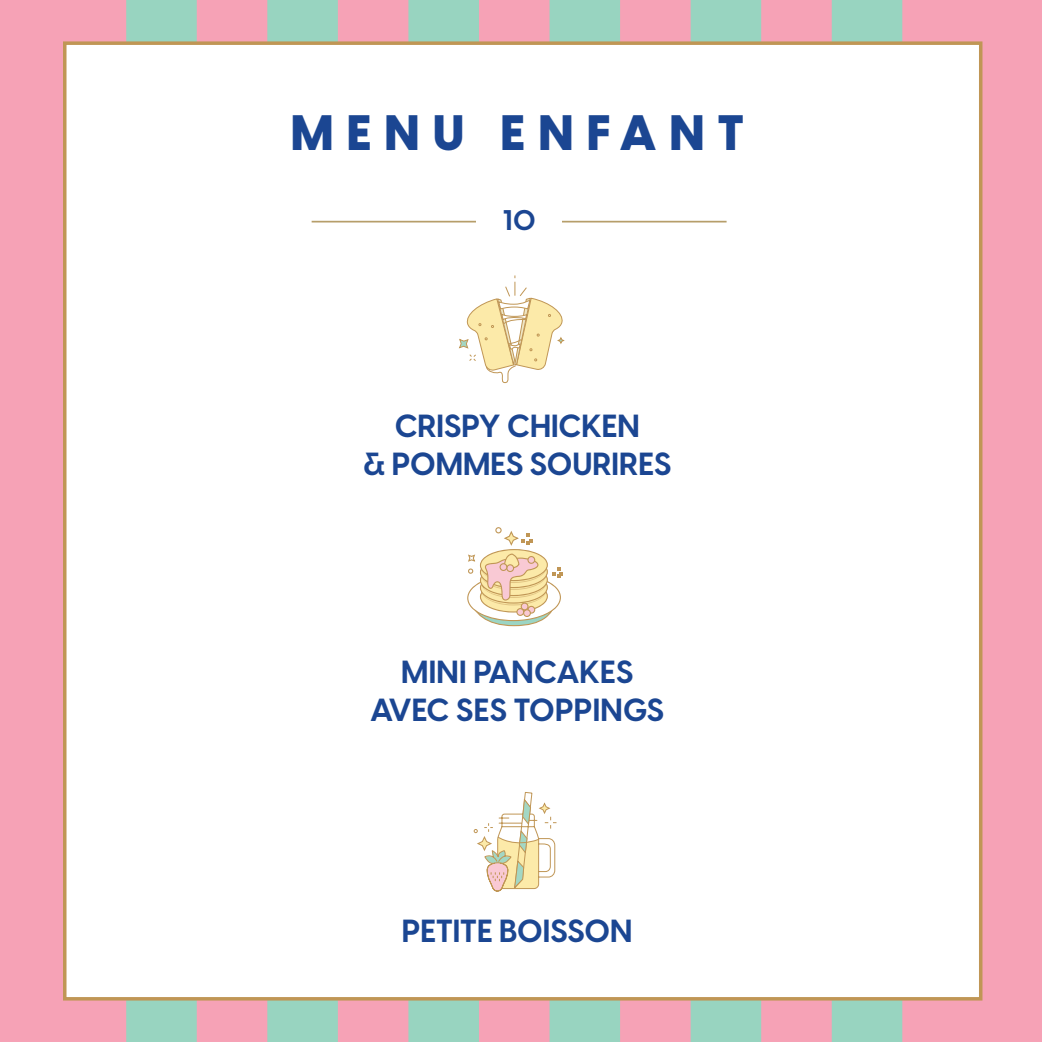
<style>
.page{position:relative;width:1042px;height:1042px;background:#fff}
.page>*{position:absolute;margin:0;border:0;box-sizing:border-box;transform-origin:0 0}
.t1{font:800 49px "Visby CF";letter-spacing:.27em;color:#1b4692}
.t2{font:700 31.5px "Visby CF";color:#1b4692}
.t3{font:700 28px "Visby CF";color:#1b4692}
</style>
<div class="page">
<div style="left:0;top:0;width:56px;height:1042px;background:#f6a2b6"></div>
<div style="left:56px;top:0;width:70px;height:1042px;background:#f6a2b6"></div>
<div style="left:126px;top:0;width:71px;height:1042px;background:#98d4c0"></div>
<div style="left:197px;top:0;width:70px;height:1042px;background:#f6a2b6"></div>
<div style="left:267px;top:0;width:71px;height:1042px;background:#98d4c0"></div>
<div style="left:338px;top:0;width:70px;height:1042px;background:#f6a2b6"></div>
<div style="left:408px;top:0;width:71px;height:1042px;background:#98d4c0"></div>
<div style="left:479px;top:0;width:70px;height:1042px;background:#f6a2b6"></div>
<div style="left:549px;top:0;width:71px;height:1042px;background:#98d4c0"></div>
<div style="left:620px;top:0;width:70px;height:1042px;background:#f6a2b6"></div>
<div style="left:690px;top:0;width:71px;height:1042px;background:#98d4c0"></div>
<div style="left:761px;top:0;width:71px;height:1042px;background:#f6a2b6"></div>
<div style="left:832px;top:0;width:70px;height:1042px;background:#98d4c0"></div>
<div style="left:902px;top:0;width:71px;height:1042px;background:#f6a2b6"></div>
<div style="left:973px;top:0;width:69px;height:1042px;background:#f6a2b6"></div>
<div style="left:63px;top:41px;width:919px;height:959px;background:#fff;border:4px solid #c09655"></div>
<hr style="left:312px;top:221px;width:414px;height:1px;background:#b69e6a">
<div style="left:476px;top:207px;width:86px;height:53px;background:#fff"></div>
<svg style="left:459px;top:275px;width:106px;height:108px"></svg>
<svg style="left:474px;top:792px;width:82px;height:100px"></svg>
<svg style="left:467px;top:527px;width:96px;height:99px"></svg>
<p class="t1" style="left:291px;top:100px;width:455px">MENU ENFANT</p>
<p class="t3" style="left:502px;top:202px;width:35px">10</p>
<p class="t2" style="left:395px;top:406px;width:246px">CRISPY CHICKEN</p>
<p class="t2" style="left:363px;top:444px;width:310px">&amp; POMMES SOURIRES</p>
<p class="t2" style="left:401px;top:651px;width:234px">MINI PANCAKES</p>
<p class="t2" style="left:370px;top:689px;width:295px">AVEC SES TOPPINGS</p>
<p class="t2" style="left:402px;top:910px;width:232px">PETITE BOISSON</p>
</div>
